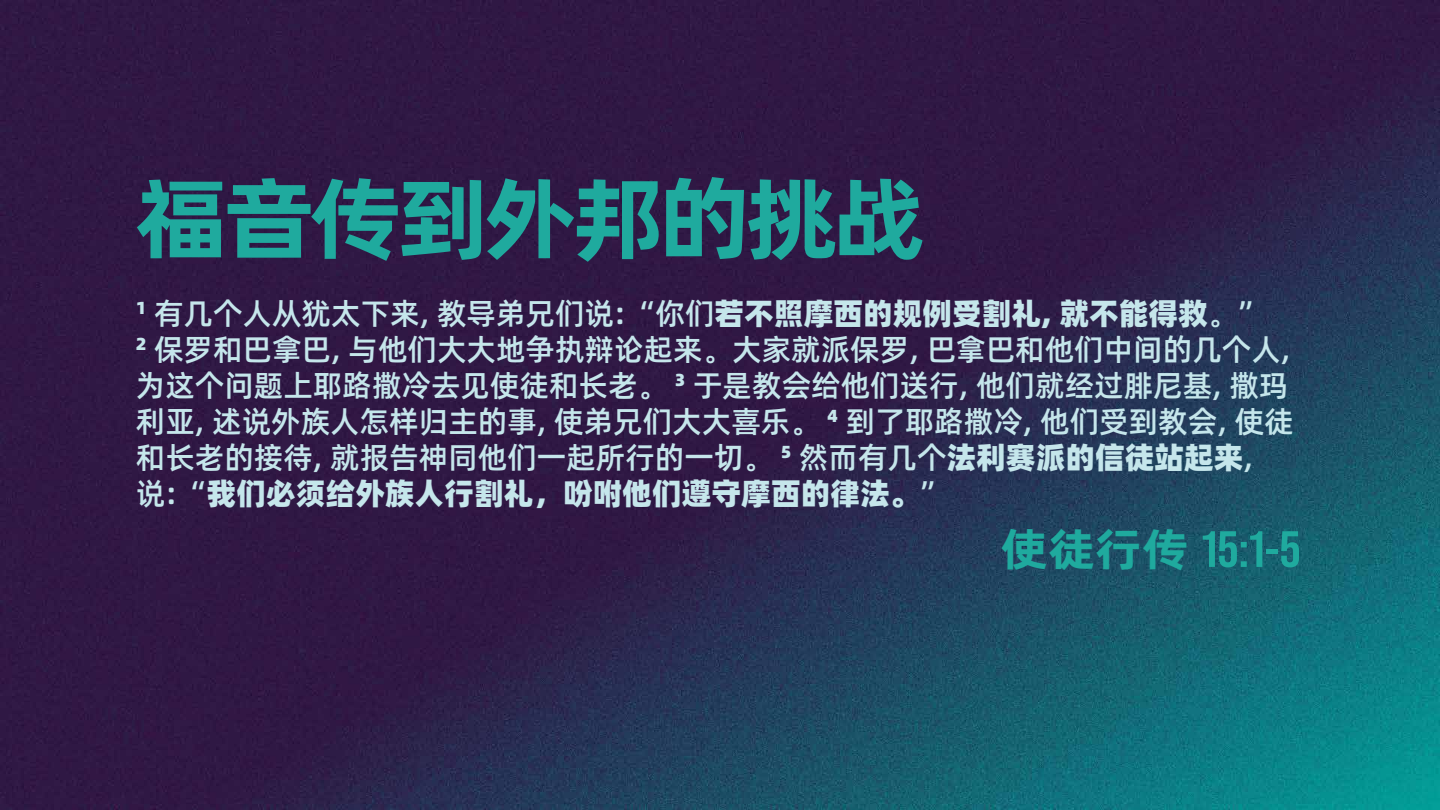
<style>
.page{position:relative;width:1440px;height:810px;background:#fff}
.page>*{position:absolute;margin:0;border:0;box-sizing:border-box;transform-origin:0 0}
.t1{font:700 90px "Alibaba Pu Hui Ti";letter-spacing:-.075em;color:#1faa9e;scale:1.06 1}
.t2{font:700 51px "Bebas Neue Pro";color:#1faa9e;scale:1.06 1}
.t3{font:500 30px/36px "Alibaba Pu Hui Ti";color:#c5e6eb}
.s1{font-weight:800}
.s2{font-family:"Alibaba Pu Hui Ti";font-size:45px}
</style>
<div class="page">
<img style="left:0;top:0;width:1440px;height:810px">
<h1 class="t1" style="left:135px;top:148px;width:747px">福音传到外邦的挑战</h1>
<p class="t3" style="left:136px;top:294px;width:1159px"><sup>1</sup> 有几个人从犹太下来, 教导弟兄们说:“你们<span class="s1">若不照摩西的规例受割礼, 就不能得救</span>。”<br><sup>2</sup> 保罗和巴拿巴, 与他们大大地争执辩论起来。大家就派保罗, 巴拿巴和他们中间的几个人,为这个问题上耶路撒冷去见使徒和长老。 <sup>3</sup> 于是教会给他们送行, 他们就经过腓尼基, 撒玛利亚, 述说外族人怎样归主的事, 使弟兄们大大喜乐。 <sup>4</sup> 到了耶路撒冷, 他们受到教会, 使徒和长老的接待, 就报告神同他们一起所行的一切。 <sup>5</sup> 然而有几个<span class="s1">法利赛派的信徒站起来</span>,说:“<span class="s1">我们必须给外族人行割礼，吩咐他们遵守摩西的律法。</span>”</p>
<h2 class="t2" style="left:1001px;top:520px;width:284px"><span class="s2">使徒行传</span> 15:1-5</h2>
</div>
